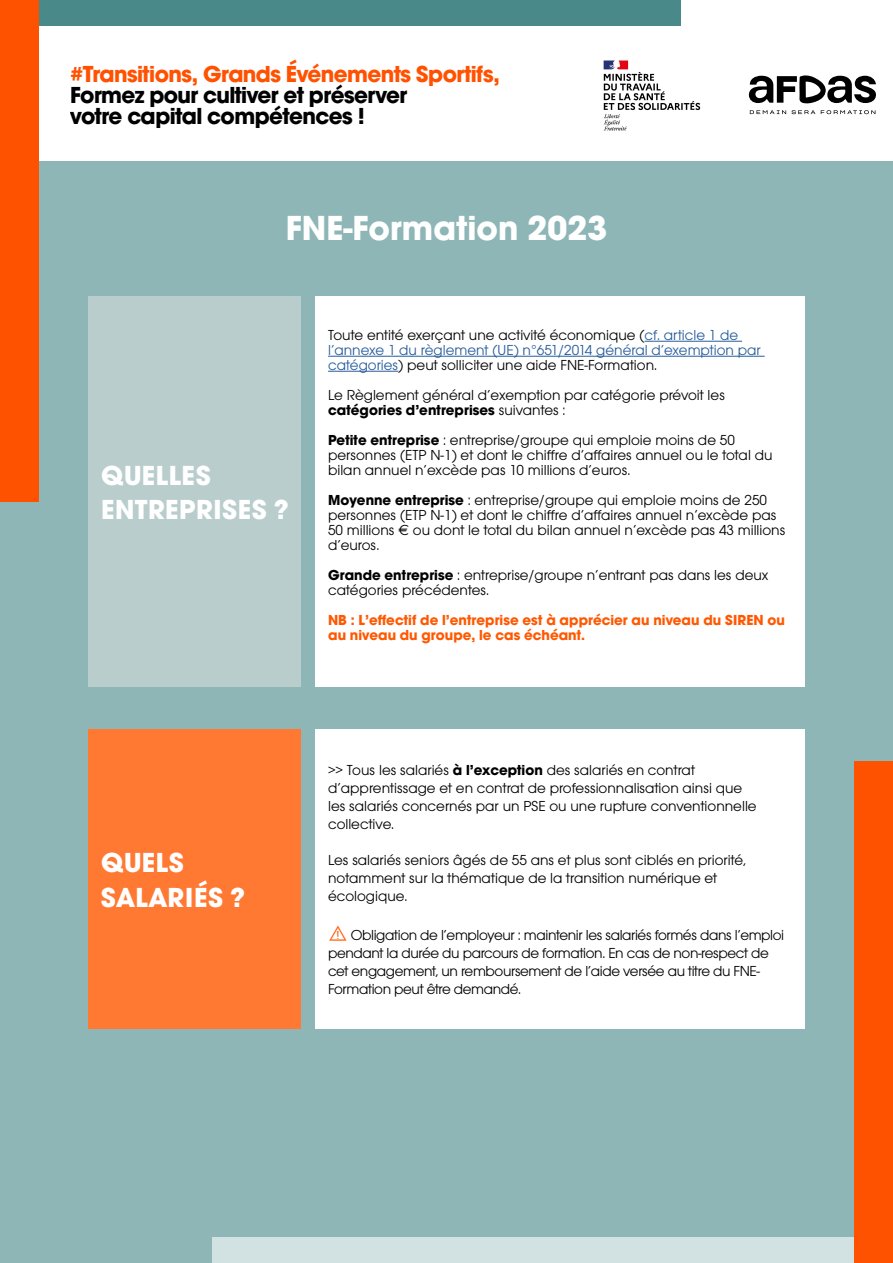
<style>
.page{position:relative;width:893px;height:1263px;background:#fff}
.page>*{position:absolute;margin:0;border:0;box-sizing:border-box;transform-origin:0 0}
.t1{font:700 36px "Avalon";color:#fff}
.t2{font:700 28.5px/34.2px "Avalon";letter-spacing:.015em;color:#fff}
.t3{font:700 24px/21px "Avalon";letter-spacing:-.025em;color:#000}
.t4{font:700 24px "Avalon";letter-spacing:-.025em;color:#ff5100}
.t5{font:15px/15px "Avalon";color:#000}
.t6{font:15px/18px "Avalon";letter-spacing:-.025em;color:#000}
.t7{font:15px/15px "Avalon";color:#275b9b}
.t8{font:700 15px/15px "Avalon";color:#ff5800}
.s1{color:#000}
.s2{font-weight:700}
.s3{color:#ff5800}
</style>
<div class="page">
<div style="left:0;top:162px;width:893px;height:1101px;background:#8eb6b6"></div>
<div style="left:0;top:0;width:680px;height:26px;background:#498989"></div>
<div style="left:0;top:0;width:38px;height:502px;background:#ff5200"></div>
<div style="left:213px;top:1237px;width:680px;height:26px;background:#d2e2e2"></div>
<div style="left:855px;top:761px;width:38px;height:502px;background:#ff5200"></div>
<svg style="left:749px;top:75px;width:127px;height:29px"></svg>
<svg style="left:750px;top:110px;width:65px;height:4px"></svg>
<svg style="left:821px;top:110px;width:54px;height:4px"></svg>
<div style="left:315px;top:296px;width:490px;height:391px;background:#fff"></div>
<hr style="left:645px;top:341px;width:97px;height:1px;background:#275b9b">
<hr style="left:328px;top:356px;width:437px;height:1px;background:#275b9b">
<hr style="left:328px;top:371px;width:70px;height:1px;background:#275b9b">
<div style="left:315px;top:729px;width:490px;height:299px;background:#fff"></div>
<div style="left:88px;top:296px;width:212px;height:391px;background:#b9cdcd"></div>
<div style="left:88px;top:729px;width:212px;height:299px;background:#ff7933"></div>
<img style="left:603px;top:60px;width:98px;height:71px">
<h3 class="t4" style="left:70px;top:59px;width:431px">#Transitions, Grands Événements Sportifs,</h3>
<h3 class="t3" style="left:70px;top:84px;width:339px">Formez pour cultiver et préserver votre capital compétences !</h3>
<h1 class="t1" style="left:286px;top:206px;width:323px">FNE-Formation 2023</h1>
<h2 class="t2" style="left:101px;top:458px;width:189px">QUELLES<br>ENTREPRISES ?</h2>
<p class="t7" style="left:328px;top:327px;width:434px"><span class="s1">Toute entité exerçant une activité économique (</span>cf. article 1 de l’annexe 1 du règlement (UE) n°651/2014 général d’exemption par catégories<span class="s1">) peut solliciter une aide FNE-Formation.</span></p>
<p class="t5" style="left:328px;top:387px;width:398px">Le Règlement général d’exemption par catégorie prévoit les <span class="s2">catégories d’entreprises</span> suivantes :</p>
<p class="t5" style="left:328px;top:432px;width:446px"><span class="s2">Petite entreprise</span> : entreprise/groupe qui emploie moins de 50 personnes (ETP N-1) et dont le chiffre d’affaires annuel ou le total du bilan annuel n’excède pas 10 millions d’euros.</p>
<p class="t5" style="left:328px;top:492px;width:459px"><span class="s2">Moyenne entreprise</span> : entreprise/groupe qui emploie moins de 250 personnes (ETP N-1) et dont le chiffre d’affaires annuel n’excède pas 50 millions € ou dont le total du bilan annuel n’excède pas 43 millions d’euros.</p>
<p class="t5" style="left:328px;top:567px;width:442px"><span class="s2">Grande entreprise</span> : entreprise/groupe n’entrant pas dans les deux catégories précédentes.</p>
<p class="t8" style="left:328px;top:612px;width:458px">NB : L’effectif de l’entreprise est à apprécier au niveau du SIREN ou au niveau du groupe, le cas échéant.</p>
<h2 class="t2" style="left:101px;top:845px;width:145px">QUELS<br>SALARIÉS ?</h2>
<p class="t5" style="left:328px;top:761px;width:430px;line-height:18px">&gt;&gt; Tous les salariés <span class="s2">à l’exception</span> des salariés en contrat d’apprentissage et en contrat de professionnalisation ainsi que les salariés concernés par un PSE ou une rupture conventionnelle collective.</p>
<p class="t5" style="left:328px;top:851px;width:419px;line-height:18px">Les salariés seniors âgés de 55 ans et plus sont ciblés en priorité, notamment sur la thématique de la transition numérique et écologique.</p>
<p class="t6" style="left:328px;top:926px;width:458px"><span class="s3">⚠</span> Obligation de l’employeur : maintenir les salariés formés dans l’emploi pendant la durée du parcours de formation︎ . En cas de non-respect de cet engagement, un remboursement de l’aide versée au titre du FNE-Formation peut être demandé.</p>
</div>
